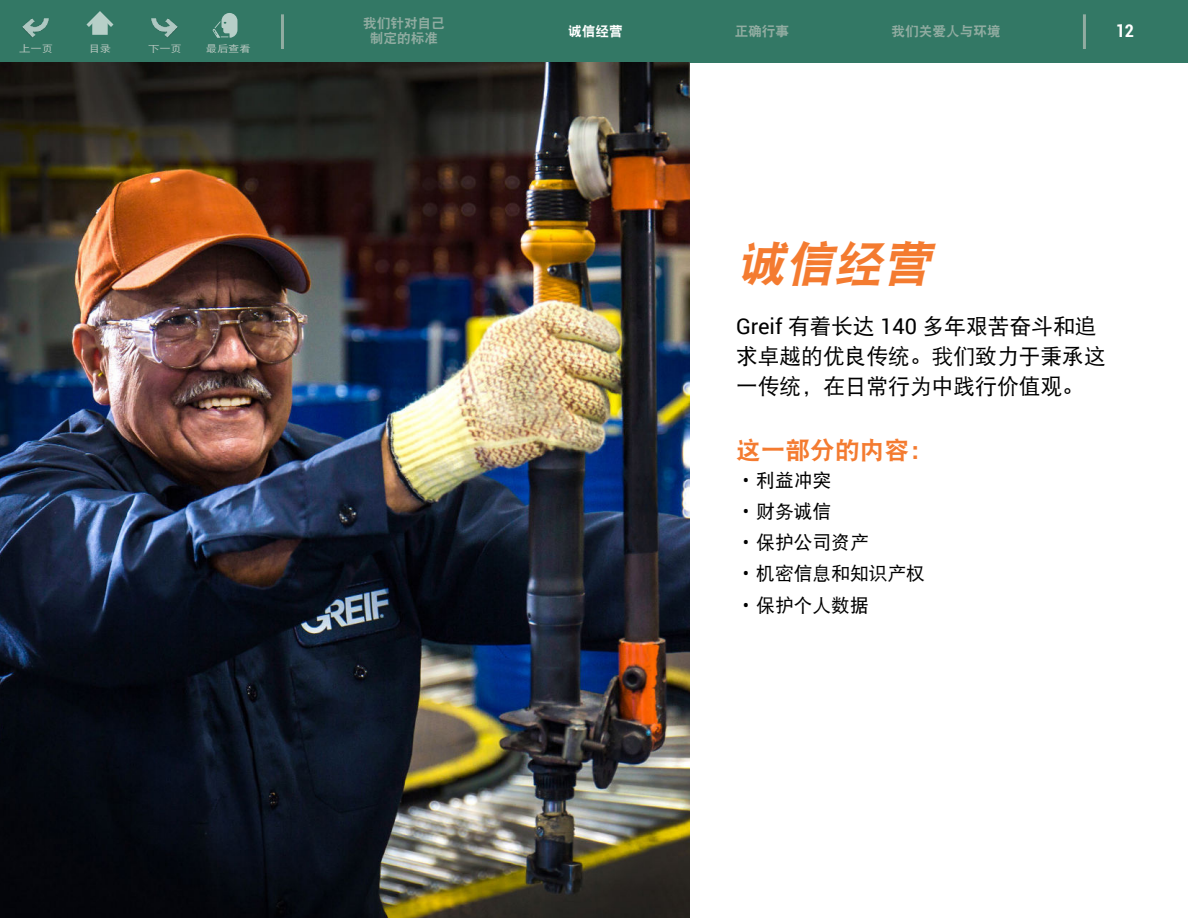
<style>
.page{position:relative;width:1188px;height:918px;background:#fff}
.page>*{position:absolute;margin:0;border:0;box-sizing:border-box;transform-origin:0 0}
.t1{font:italic 48.75px "DFP Hei W9";color:#f47b30}
.t2{font:24.75px "DFP Hei W9";color:#f47b30}
.t3{font:21.75px/30px "DFP Hei W5";color:#000}
.t4{font:18.75px "DFP Hei W5";color:#000}
.t5{font:700 condensed 17.4px "Roboto";color:#fff}
.t6{font:13.65px/15.1px "DFP Hei W9";color:#91aca1;text-align:center}
.t7{font:13.65px "DFP Hei W9";color:#fff}
.t8{font:9.45px "DFP Hei W5";letter-spacing:-.02em;color:#b8c7c0;scale:1.2 1}
.s1{font-family:"Roboto"}
</style>
<div class="page">
<div style="left:0;top:0;width:1188px;height:63px;background:#337865"></div>
<hr style="left:1083px;top:14px;width:3px;height:35px;background:#91aca1">
<hr style="left:281px;top:14px;width:3px;height:35px;background:#91aca1">
<img style="left:0;top:63px;width:689px;height:855px">
<img style="left:22px;top:18px;width:27px;height:20px">
<svg style="left:86px;top:11px;width:27px;height:24px"></svg>
<img style="left:151px;top:18px;width:27px;height:20px">
<svg style="left:212px;top:13px;width:25px;height:25px"></svg>
<p class="t8" style="left:19px;top:44px;width:30px">上一页</p>
<p class="t8" style="left:89px;top:44px;width:20px">目录</p>
<p class="t8" style="left:148px;top:44px;width:30px">下一页</p>
<p class="t8" style="left:206px;top:44px;width:39px">最后查看</p>
<p class="t6" style="left:363px;top:16px;width:83px">我们针对自己制定的标准</p>
<p class="t7" style="left:568px;top:24px;width:56px">诚信经营</p>
<p class="t6" style="left:735px;top:23px;width:56px">正确行事</p>
<p class="t6" style="left:892px;top:23px;width:111px">我们关爱人与环境</p>
<p class="t5" style="left:1116px;top:21px;width:20px">12</p>
<h1 class="t1" style="left:736px;top:239px;width:207px">诚信经营</h1>
<p class="t3" style="left:736px;top:312px;width:371px"><span class="s1">Greif</span> 有着长达 <span class="s1">140</span> 多年艰苦奋斗和追求卓越的优良传统。我们致力于秉承这一传统，在日常行为中践行价值观。</p>
<p class="t2" style="left:736px;top:438px;width:199px">这一部分的内容：</p>
<p class="t4" style="left:743px;top:471px;width:90px"><span class="s1">•</span> 利益冲突</p>
<p class="t4" style="left:743px;top:502px;width:90px"><span class="s1">•</span> 财务诚信</p>
<p class="t4" style="left:743px;top:533px;width:127px"><span class="s1">•</span> 保护公司资产</p>
<p class="t4" style="left:743px;top:565px;width:184px"><span class="s1">•</span> 机密信息和知识产权</p>
<p class="t4" style="left:743px;top:596px;width:127px"><span class="s1">•</span> 保护个人数据</p>
</div>
